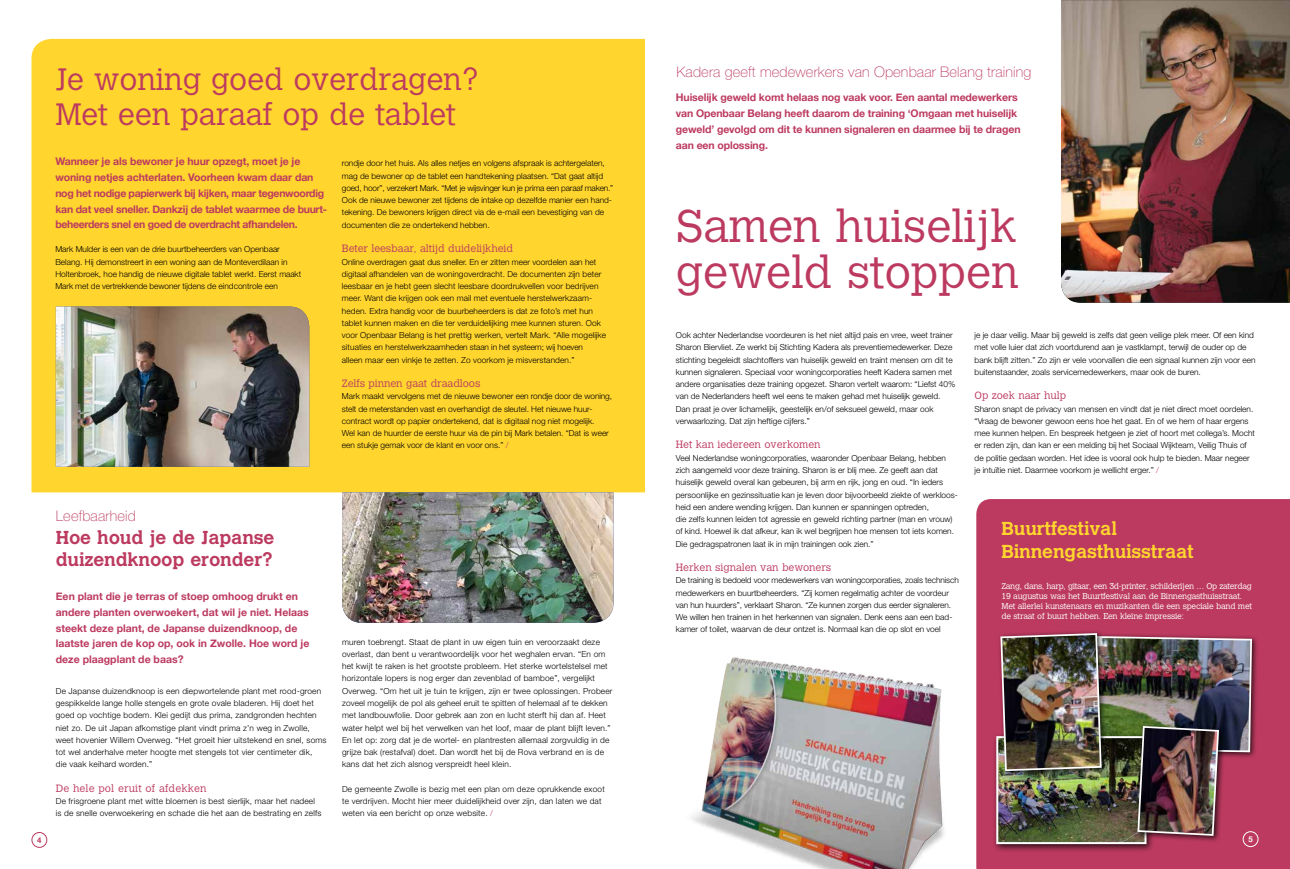
<style>
.page{position:relative;width:1290px;height:869px;background:#fff}
.page>*{position:absolute;margin:0;border:0;box-sizing:border-box;transform-origin:0 0}
.t1{font:300 45.5px/46.4px "M Calvert";color:#bc3a60}
.t2{font:300 30.62px/35px "M Calvert";color:#bc3a60}
.t3{font:700 18.64px/22.3px "M Calvert";color:#bc3a60}
.t4{font:700 18.64px/22.3px "M Calvert";color:#ffd52e}
.t5{font:100 14.61px "Helvetica Neue";letter-spacing:.01em;color:#bc3a60}
.t6{font:700 10.5px/15.8px "Helvetica Neue";letter-spacing:-.01em;color:#bc3a60}
.t7{font:300 10.5px "M Calvert";color:#bc3a60}
.t8{font:300 10.5px "M Calvert";letter-spacing:.02em;color:#bc3a60}
.t9{font:300 8.31px/12.2px "Helvetica Neue";color:#000}
.t10{font:300 8.31px/12.2px "Helvetica Neue";letter-spacing:.02em;color:#000}
.t11{font:300 8.31px/10px "M Calvert";letter-spacing:-.02em;color:#fff}
.t12{font:700 7.88px "Helvetica Neue";color:#bc3a60}
.t13{font:700 7.88px "Helvetica Neue";color:#fff}
.s1{color:#bc3a60}
</style>
<div class="page">
<img style="left:691px;top:657px;width:253px;height:211px">
<img style="left:1061px;top:0;width:229px;height:302px">
<div style="left:32px;top:39px;width:613px;height:453px;background:#ffd52e"></div>
<img style="left:56px;top:306px;width:253px;height:160px">
<img style="left:342px;top:492px;width:271px;height:130px">
<div style="left:31px;top:831px;width:16px;height:16px;border:1px solid #bc3a60;border-radius:50%"></div>
<div style="left:976px;top:499px;width:314px;height:369px;background:#bc3a60"></div>
<div style="left:1243px;top:830px;width:15px;height:16px;border:1px solid #fff;border-radius:50%"></div>
<div style="left:1088px;top:632px;width:171px;height:127px;background:#000;opacity:.75"></div>
<div style="left:992px;top:731px;width:163px;height:120px;background:#000;opacity:.75"></div>
<img style="left:999px;top:836px;width:135px;height:4px">
<div style="left:996px;top:735px;width:150px;height:108px;border:2px solid #fff"></div>
<div style="left:997px;top:629px;width:111px;height:148px;background:#000;opacity:.75"></div>
<div style="left:1134px;top:722px;width:92px;height:120px;background:#000;opacity:.75"></div>
<img style="left:999px;top:632px;width:254px;height:204px">
<h2 class="t2" style="left:55px;top:62px;width:424px">Je woning goed overdragen?<br>Met een paraaf op de tablet</h2>
<p class="t6" style="left:55px;top:153px;width:273px">Wanneer je als bewoner je huur opzegt, moet je je woning netjes achterlaten. Voorheen kwam daar dan nog het nodige papierwerk bij kijken, maar tegenwoordig kan dat veel sneller. Dankzij de tablet waarmee de buurt&shy;beheerders snel en goed de overdracht afhandelen.</p>
<p class="t9" style="left:55px;top:243px;width:247px">Mark Mulder is een van de drie buurtbeheerders van Openbaar Belang. Hij demonstreert in een woning aan de Monteverdilaan in Holtenbroek, hoe handig de nieuwe digitale tablet werkt. Eerst maakt Mark met de vertrekkende bewoner tijdens de eindcontrole een</p>
<p class="t9" style="left:342px;top:157px;width:273px">rondje door het huis. Als alles netjes en volgens afspraak is achtergelaten, mag de bewoner op de tablet een handtekening plaatsen. “Dat gaat altijd goed, hoor”, verzekert Mark. “Met je wijsvinger kun je prima een paraaf maken.” Ook de nieuwe bewoner zet tijdens de intake op dezelfde manier een hand&shy;tekening. De bewoners krijgen direct via de e-mail een bevestiging van de documenten die ze ondertekend hebben.</p>
<p class="t7" style="left:342px;top:242px;width:173px">Beter leesbaar, altijd duidelijkheid</p>
<p class="t9" style="left:342px;top:255px;width:266px">Online overdragen gaat dus sneller. En er zitten meer voordelen aan het digitaal afhandelen van de woningoverdracht. De documenten zijn beter leesbaar en je hebt geen slecht leesbare doordrukvellen voor bedrijven meer. Want die krijgen ook een mail met eventuele herstelwerkzaam&shy;heden. Extra handig voor de buurbeheerders is dat ze foto’s met hun tablet kunnen maken en die ter verduidelijking mee kunnen sturen. Ook voor Openbaar Belang is het prettig werken, vertelt Mark. “Alle mogelijke situaties en herstelwerkzaamheden staan in het systeem; wij hoeven<br>alleen maar een vinkje te zetten. Zo voorkom je misverstanden.”</p>
<p class="t7" style="left:342px;top:377px;width:140px">Zelfs pinnen gaat draadloos</p>
<p class="t9" style="left:342px;top:390px;width:272px">Mark maakt vervolgens met de nieuwe bewoner een rondje door de woning, stelt de meterstanden vast en overhandigt de sleutel. Het nieuwe huur&shy;contract wordt op papier ondertekend, dat is digitaal nog niet mogelijk.<br>Wel kan de huurder de eerste huur via de pin bij Mark betalen. “Dat is weer een stukje gemak voor de klant en voor ons.” <span class="s1">/</span></p>
<p class="t12" style="left:37px;top:835px;width:6px">4</p>
<h3 class="t5" style="left:56px;top:507px;width:82px">Leefbaarheid</h3>
<h3 class="t3" style="left:56px;top:525px;width:220px">Hoe houd je de Japanse duizendknoop eronder?</h3>
<p class="t6" style="left:56px;top:588px;width:255px">Een plant die je terras of stoep omhoog drukt en andere planten overwoekert, dat wil je niet. Helaas steekt deze plant, de Japanse duizendknoop, de laatste jaren de kop op, ook in Zwolle. Hoe word je deze plaagplant de baas?</p>
<p class="t10" style="left:56px;top:684px;width:272px">De Japanse duizendknoop is een diepwortelende plant met rood-groen gespikkelde lange holle stengels en grote ovale bladeren. Hij doet het goed op vochtige bodem. Klei gedijt dus prima, zandgronden hechten niet zo. De uit Japan afkomstige plant vindt prima z’n weg in Zwolle, weet hovenier Willem Overweg. “Het groeit hier uitstekend en snel, soms tot wel anderhalve meter hoogte met stengels tot vier centimeter dik,<br>die vaak keihard worden.”</p>
<p class="t8" style="left:56px;top:781px;width:152px">De hele pol eruit of afdekken</p>
<p class="t10" style="left:56px;top:794px;width:267px">De frisgroene plant met witte bloemen is best sierlijk, maar het nadeel is de snelle overwoekering en schade die het aan de bestrating en zelfs</p>
<p class="t10" style="left:342px;top:635px;width:272px">muren toebrengt. Staat de plant in uw eigen tuin en veroorzaakt deze overlast, dan bent u verantwoordelijk voor het weghalen ervan. “En om het kwijt te raken is het grootste probleem. Het sterke wortelstelsel met horizontale lopers is nog erger dan zevenblad of bamboe”, vergelijkt Overweg. “Om het uit je tuin te krijgen, zijn er twee oplossingen. Probeer zoveel mogelijk de pol als geheel eruit te spitten of helemaal af te dekken met landbouwfolie. Door gebrek aan zon en lucht sterft hij dan af. Heet water helpt wel bij het verwelken van het loof, maar de plant blijft leven.” En let op: zorg dat je de wortel- en plantresten allemaal zorgvuldig in de grijze bak (restafval) doet. Dan wordt het bij de Rova verbrand en is de kans dat het zich alsnog verspreidt heel klein.</p>
<p class="t10" style="left:342px;top:782px;width:264px">De gemeente Zwolle is bezig met een plan om deze oprukkende exoot te verdrijven. Mocht hier meer duidelijkheid over zijn, dan laten we dat weten via een bericht op onze website. <span class="s1">/</span></p>
<h3 class="t5" style="left:676px;top:64px;width:356px">Kadera geeft medewerkers van Openbaar Belang training</h3>
<p class="t6" style="left:676px;top:89px;width:346px">Huiselijk geweld komt helaas nog vaak voor. Een aantal medewerkers van Openbaar Belang heeft daarom de training ‘Omgaan met huiselijk geweld’ gevolgd om dit te kunnen signaleren en daarmee bij te dragen aan een oplossing.</p>
<h1 class="t1" style="left:676px;top:203px;width:344px">Samen huiselijk geweld stoppen</h1>
<p class="t9" style="left:676px;top:328px;width:281px">Ook achter Nederlandse voordeuren is het niet altijd pais en vree, weet trainer Sharon Biervliet. Ze werkt bij Stichting Kadera als preventiemedewerker. Deze stichting begeleidt slachtoffers van huiselijk geweld en traint mensen om dit te kunnen signaleren. Speciaal voor woningcorporaties heeft Kadera samen met andere organisaties deze training opgezet. Sharon vertelt waarom: “Liefst 40% van de Nederlanders heeft wel eens te maken gehad met huiselijk geweld.<br>Dan praat je over lichamelijk, geestelijk en/of seksueel geweld, maar ook verwaarlozing. Dat zijn heftige cijfers.”</p>
<p class="t7" style="left:676px;top:438px;width:146px">Het kan iedereen overkomen</p>
<p class="t9" style="left:676px;top:451px;width:283px">Veel Nederlandse woningcorporaties, waaronder Openbaar Belang, hebben zich aangemeld voor deze training. Sharon is er blij mee. Ze geeft aan dat huiselijk geweld overal kan gebeuren, bij arm en rijk, jong en oud. “In ieders persoonlijke en gezinssituatie kan je leven door bijvoorbeeld ziekte of werkloos&shy;heid een andere wending krijgen. Dan kunnen er spanningen optreden,<br>die zelfs kunnen leiden tot agressie en geweld richting partner (man en vrouw) of kind. Hoewel ik dat afkeur, kan ik wel begrijpen hoe mensen tot iets komen.<br>Die gedragspatronen laat ik in mijn trainingen ook zien.”</p>
<p class="t7" style="left:676px;top:561px;width:157px">Herken signalen van bewoners</p>
<p class="t9" style="left:676px;top:573px;width:284px">De training is bedoeld voor medewerkers van woningcorporaties, zoals technisch medewerkers en buurtbeheerders. “Zij komen regelmatig achter de voordeur van hun huurders”, verklaart Sharon. “Ze kunnen zorgen dus eerder signaleren.<br>We willen hen trainen in het herkennen van signalen. Denk eens aan een bad&shy;kamer of toilet, waarvan de deur ontzet is. Normaal kan die op slot en voel</p>
<p class="t9" style="left:974px;top:328px;width:283px">je je daar veilig. Maar bij geweld is zelfs dat geen veilige plek meer. Of een kind met volle luier dat zich voortdurend aan je vastklampt, terwijl de ouder op de bank blijft zitten.” Zo zijn er vele voorvallen die een signaal kunnen zijn voor een buitenstaander, zoals servicemedewerkers, maar ook de buren.</p>
<p class="t7" style="left:974px;top:389px;width:93px">Op zoek naar hulp</p>
<p class="t9" style="left:974px;top:402px;width:282px">Sharon snapt de privacy van mensen en vindt dat je niet direct moet oordelen. “Vraag de bewoner gewoon eens hoe het gaat. En of we hem of haar ergens mee kunnen helpen. En bespreek hetgeen je ziet of hoort met collega’s. Mocht er reden zijn, dan kan er een melding bij het Sociaal Wijkteam, Veilig Thuis of de politie gedaan worden. Het idee is vooral ook hulp te bieden. Maar negeer je intuïtie niet. Daarmee voorkom je wellicht erger.” <span class="s1">/</span></p>
<h3 class="t4" style="left:1001px;top:517px;width:194px">Buurtfestival<br>Binnengasthuisstraat</h3>
<p class="t11" style="left:1001px;top:581px;width:252px">Zang, dans, harp, gitaar, een 3d-printer, schilderijen … Op zaterdag 19 augustus was het Buurtfestival aan de Binnengasthuisstraat.<br>Met allerlei kunstenaars en muzikanten die een speciale band met de straat of buurt hebben. Een kleine impressie:</p>
<p class="t13" style="left:1248px;top:834px;width:6px">5</p>
</div>
